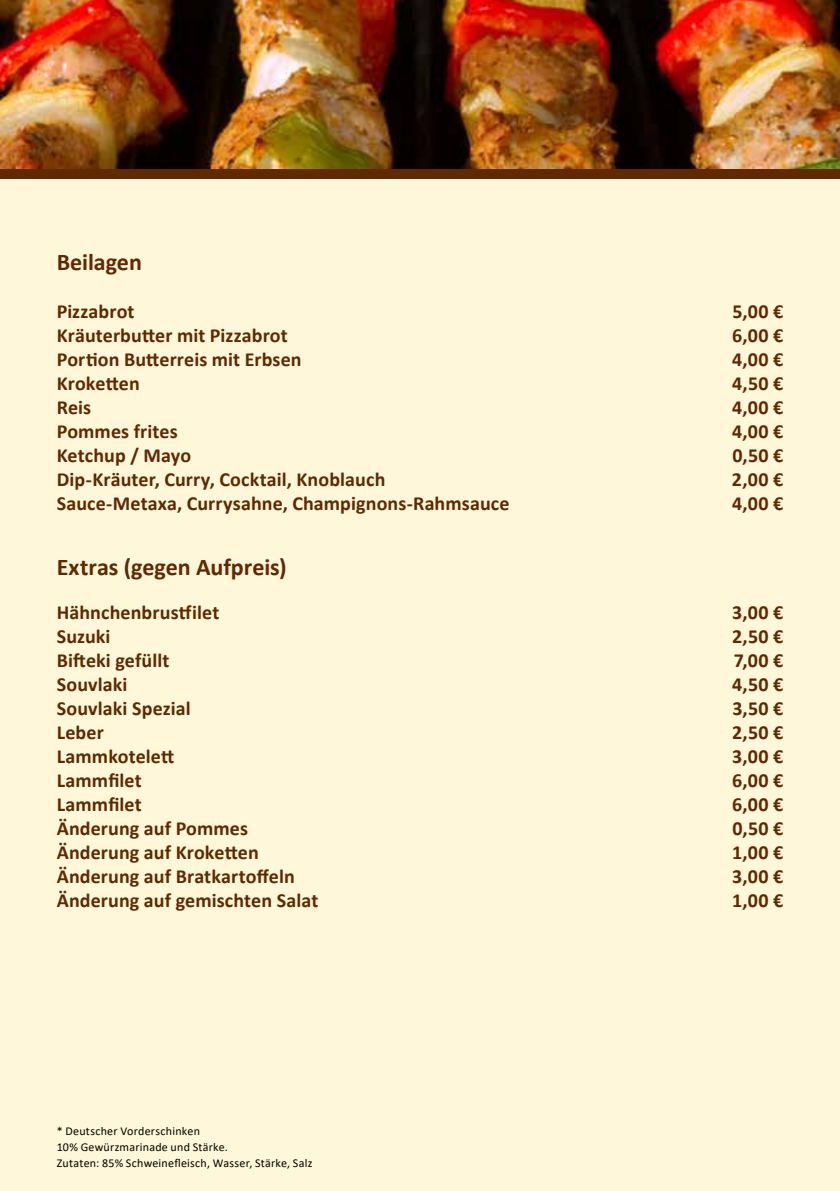
<style>
.page{position:relative;width:840px;height:1191px;background:#fff}
.page>*{position:absolute;margin:0;border:0;box-sizing:border-box;transform-origin:0 0}
.t1{font:700 24px "Calibri";color:#602900}
.t2{font:700 20px "Calibri";letter-spacing:.005em;color:#602900}
.t3{font:12px/16px "Calibri";letter-spacing:.02em;color:#000}
</style>
<div class="page">
<div style="left:0;top:0;width:839px;height:1191px;background:#fff7d9"></div>
<img style="left:0;top:0;width:839px;height:169px">
<div style="left:0;top:169px;width:839px;height:10px;background:#602900"></div>
<p class="t1" style="left:57px;top:245px;width:87px">Beilagen</p>
<p class="t2" style="left:57px;top:298px;width:79px">Pizzabrot</p>
<p class="t2" style="left:732px;top:298px;width:52px">5,00 €</p>
<p class="t2" style="left:57px;top:322px;width:232px">Kräuterbutter mit Pizzabrot</p>
<p class="t2" style="left:731px;top:322px;width:53px">6,00 €</p>
<p class="t2" style="left:57px;top:346px;width:246px">Portion Butterreis mit Erbsen</p>
<p class="t2" style="left:731px;top:346px;width:53px">4,00 €</p>
<p class="t2" style="left:57px;top:370px;width:85px">Kroketten</p>
<p class="t2" style="left:731px;top:370px;width:52px">4,50 €</p>
<p class="t2" style="left:57px;top:394px;width:36px">Reis</p>
<p class="t2" style="left:731px;top:394px;width:53px">4,00 €</p>
<p class="t2" style="left:57px;top:418px;width:122px">Pommes frites</p>
<p class="t2" style="left:731px;top:418px;width:53px">4,00 €</p>
<p class="t2" style="left:57px;top:442px;width:136px">Ketchup / Mayo</p>
<p class="t2" style="left:732px;top:442px;width:52px">0,50 €</p>
<p class="t2" style="left:57px;top:466px;width:330px">Dip-Kräuter, Curry, Cocktail, Knoblauch</p>
<p class="t2" style="left:731px;top:466px;width:53px">2,00 €</p>
<p class="t2" style="left:57px;top:490px;width:454px">Sauce-Metaxa, Currysahne, Champignons-Rahmsauce</p>
<p class="t2" style="left:731px;top:490px;width:53px">4,00 €</p>
<p class="t1" style="left:57px;top:549px;width:231px">Extras (gegen Aufpreis)</p>
<p class="t2" style="left:57px;top:598px;width:164px">Hähnchenbrustfilet</p>
<p class="t2" style="left:731px;top:598px;width:52px">3,00 €</p>
<p class="t2" style="left:57px;top:622px;width:55px">Suzuki</p>
<p class="t2" style="left:731px;top:622px;width:53px">2,50 €</p>
<p class="t2" style="left:57px;top:646px;width:114px">Bifteki gefüllt</p>
<p class="t2" style="left:733px;top:646px;width:51px">7,00 €</p>
<p class="t2" style="left:57px;top:670px;width:72px">Souvlaki</p>
<p class="t2" style="left:731px;top:670px;width:52px">4,50 €</p>
<p class="t2" style="left:57px;top:694px;width:135px">Souvlaki Spezial</p>
<p class="t2" style="left:732px;top:694px;width:52px">3,50 €</p>
<p class="t2" style="left:57px;top:718px;width:49px">Leber</p>
<p class="t2" style="left:731px;top:718px;width:53px">2,50 €</p>
<p class="t2" style="left:57px;top:742px;width:119px">Lammkotelett</p>
<p class="t2" style="left:731px;top:742px;width:52px">3,00 €</p>
<p class="t2" style="left:57px;top:766px;width:86px">Lammfilet</p>
<p class="t2" style="left:731px;top:766px;width:53px">6,00 €</p>
<p class="t2" style="left:57px;top:790px;width:86px">Lammfilet</p>
<p class="t2" style="left:731px;top:790px;width:53px">6,00 €</p>
<p class="t2" style="left:57px;top:814px;width:193px">Änderung auf Pommes</p>
<p class="t2" style="left:732px;top:814px;width:52px">0,50 €</p>
<p class="t2" style="left:57px;top:838px;width:203px">Änderung auf Kroketten</p>
<p class="t2" style="left:731px;top:838px;width:53px">1,00 €</p>
<p class="t2" style="left:57px;top:862px;width:239px">Änderung auf Bratkartoffeln</p>
<p class="t2" style="left:731px;top:862px;width:52px">3,00 €</p>
<p class="t2" style="left:57px;top:886px;width:263px">Änderung auf gemischten Salat</p>
<p class="t2" style="left:731px;top:886px;width:53px">1,00 €</p>
<p class="t3" style="left:57px;top:1122px;width:257px">* Deutscher Vorderschinken<br>10% Gewürzmarinade und Stärke.<br>Zutaten: 85% Schweinefleisch, Wasser, Stärke, Salz</p>
</div>
